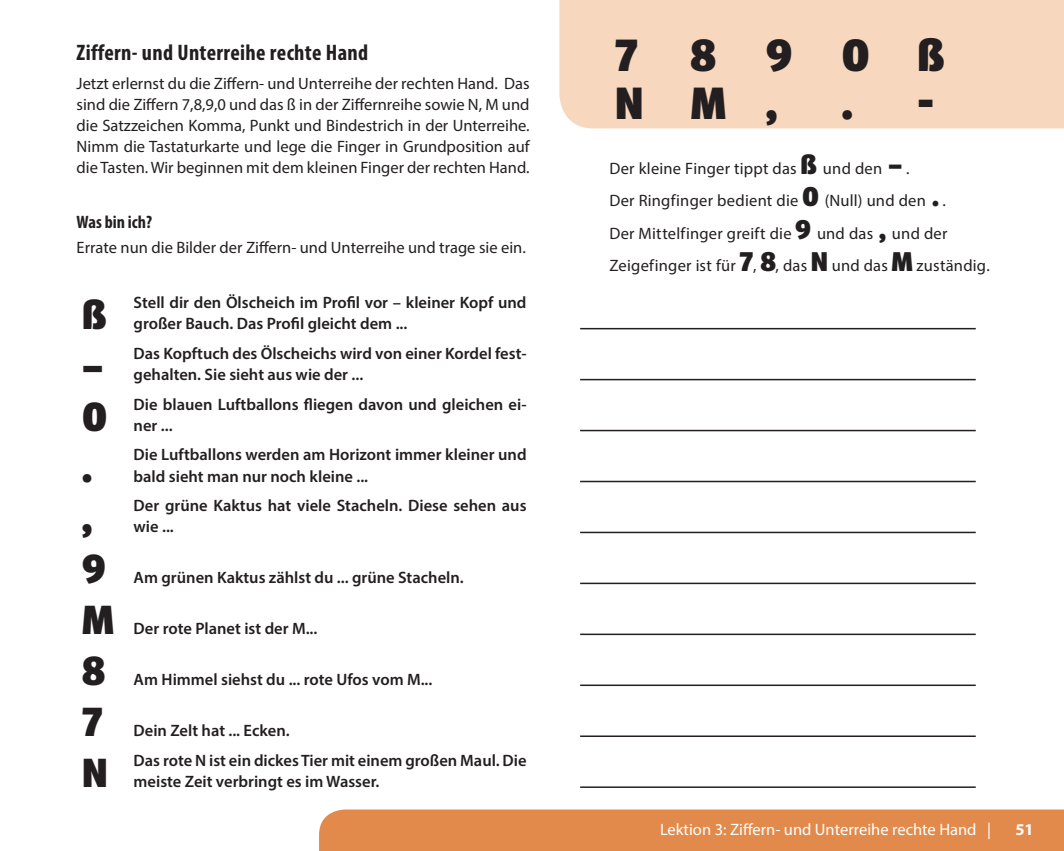
<style>
.page{position:relative;width:1064px;height:851px;background:#fff}
.page>*{position:absolute;margin:0;border:0;box-sizing:border-box;transform-origin:0 0}
.t1{font:900 45px/47.7px "Meta Headline Pro";letter-spacing:1.11em;color:#231f20}
.t2{font:900 40.5px "Meta Headline Pro";color:#231f20}
.t3{font:700 condensed 22.5px "Myriad Pro";letter-spacing:.015em;color:#231f20}
.t4{font:700 condensed 18px "Myriad Pro";color:#231f20}
.t5{font:600 16.5px/21px "Myriad Pro";color:#231f20}
.t6{font:16.5px/21px "Myriad Pro";letter-spacing:.01em;color:#231f20;text-align:justify}
.t7{font:16.5px "Myriad Pro";color:#fff}
.t8{font:700 16.5px "Myriad Pro";color:#fff}
.s1{font-family:"Meta Headline Pro";font-weight:900;font-size:27px}
</style>
<div class="page">
<div style="left:319px;top:809px;width:744px;height:41px;background:#e28a4b"></div>
<hr style="left:580px;top:328px;width:395px;height:1px;background:#231f20">
<hr style="left:580px;top:379px;width:395px;height:1px;background:#231f20">
<hr style="left:580px;top:430px;width:395px;height:1px;background:#231f20">
<hr style="left:580px;top:480px;width:395px;height:2px;background:#231f20">
<hr style="left:580px;top:531px;width:395px;height:2px;background:#231f20">
<hr style="left:580px;top:582px;width:395px;height:2px;background:#231f20">
<hr style="left:580px;top:633px;width:395px;height:2px;background:#231f20">
<hr style="left:580px;top:684px;width:395px;height:2px;background:#231f20">
<hr style="left:580px;top:735px;width:395px;height:2px;background:#231f20">
<hr style="left:580px;top:786px;width:395px;height:1px;background:#231f20">
<div style="left:559px;top:0;width:504px;height:128px;background:#f7d7bd"></div>
<h3 class="t3" style="left:77px;top:43px;width:293px">Ziffern- und Unterreihe rechte Hand</h3>
<p class="t6" style="left:77px;top:74px;width:454px">Jetzt erlernst du die Ziffern- und Unterreihe der rechten Hand. Das sind die Ziffern 7,8,9,0 und das ß in der Ziffernreihe sowie N, M und die Satzzeichen Komma, Punkt und Bindestrich in der Unterreihe.<br>Nimm die Tastaturkarte und lege die Finger in Grundposition auf die Tasten. Wir beginnen mit dem kleinen Finger der rechten Hand.</p>
<p class="t4" style="left:77px;top:215px;width:77px">Was bin ich?</p>
<p class="t6" style="left:77px;top:238px;width:451px">Errate nun die Bilder der Ziffern- und Unterreihe und trage sie ein.</p>
<h2 class="t2" style="left:83px;top:299px;width:25px">ß</h2>
<p class="t5" style="left:134px;top:293px;width:394px">Stell dir den Ölscheich im Profil vor – kleiner Kopf und großer Bauch. Das Profil gleicht dem ...</p>
<h2 class="t2" style="left:83px;top:350px;width:22px">–</h2>
<p class="t5" style="left:134px;top:344px;width:394px">Das Kopftuch des Ölscheichs wird von einer Kordel fest&shy;gehalten. Sie sieht aus wie der ...</p>
<h2 class="t2" style="left:83px;top:401px;width:26px">0</h2>
<p class="t5" style="left:134px;top:394px;width:394px">Die blauen Luftballons fliegen davon und gleichen ei&shy;ner ...</p>
<h2 class="t2" style="left:83px;top:452px;width:11px">.</h2>
<h2 class="t2" style="left:83px;top:503px;width:11px">,</h2>
<h2 class="t2" style="left:83px;top:554px;width:25px">9</h2>
<h2 class="t2" style="left:83px;top:605px;width:33px">M</h2>
<h2 class="t2" style="left:83px;top:656px;width:24px">8</h2>
<h2 class="t2" style="left:83px;top:707px;width:21px">7</h2>
<p class="t5" style="left:134px;top:445px;width:394px">Die Luftballons werden am Horizont immer kleiner und bald sieht man nur noch kleine ...</p>
<p class="t5" style="left:134px;top:496px;width:394px">Der grüne Kaktus hat viele Stacheln. Diese sehen aus wie ...</p>
<p class="t5" style="left:134px;top:568px;width:331px">Am grünen Kaktus zählst du ... grüne Stacheln.</p>
<p class="t5" style="left:134px;top:619px;width:185px">Der rote Planet ist der M...</p>
<p class="t5" style="left:134px;top:670px;width:300px">Am Himmel siehst du ... rote Ufos vom M...</p>
<p class="t5" style="left:134px;top:721px;width:157px">Dein Zelt hat ... Ecken.</p>
<h2 class="t2" style="left:83px;top:758px;width:26px">N</h2>
<p class="t5" style="left:134px;top:751px;width:394px">Das rote N ist ein dickes Tier mit einem großen Maul. Die meiste Zeit verbringt es im Wasser.</p>
<h1 class="t1" style="left:615px;top:35px;width:330px">7890ß<br>NM,</h1>
<h1 class="t1" style="left:917px;top:83px;width:17px">-</h1>
<h1 class="t1" style="left:842px;top:83px;width:12px">.</h1>
<p class="t6" style="left:609px;top:153px;width:382px;line-height:32.4px;text-align:left">Der kleine Finger tippt das <span class="s1">ß</span> und den <span class="s1">–</span> .<br>Der Ringfinger bedient die <span class="s1">0</span> (Null) und den <span class="s1">.</span> .<br>Der Mittelfinger greift die <span class="s1">9</span> und das <span class="s1">,</span> und der Zeigefinger ist für <span class="s1">7</span>, <span class="s1">8</span>, das <span class="s1">N</span> und das <span class="s1">M</span> zuständig.</p>
<p class="t7" style="left:660px;top:823px;width:332px">Lektion 3: Ziffern- und Unterreihe rechte Hand |</p>
<p class="t8" style="left:1015px;top:823px;width:20px">51</p>
</div>
